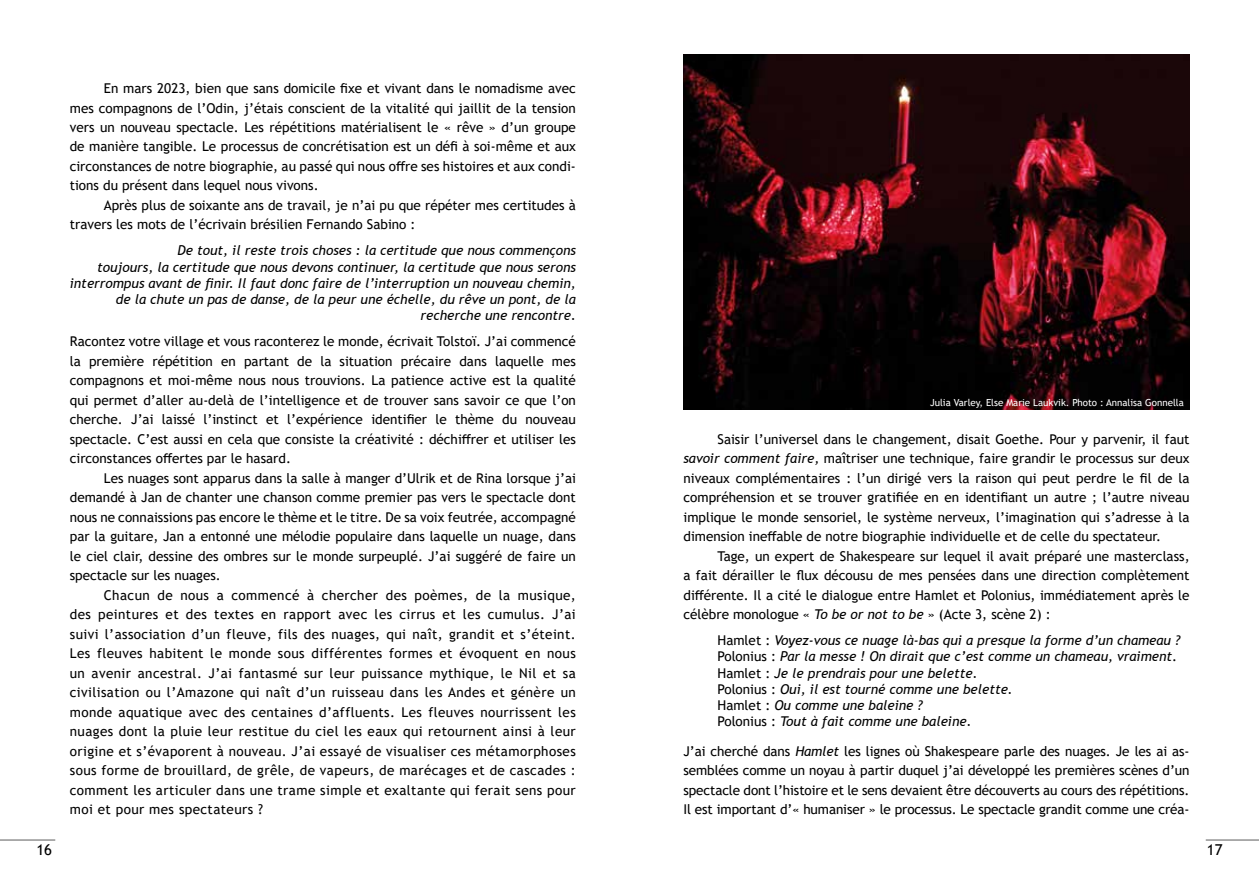
<style>
.page{position:relative;width:1259px;height:893px;background:#fff}
.page>*{position:absolute;margin:0;border:0;box-sizing:border-box;transform-origin:0 0}
.t1{font:15px "Trebuchet MS";color:#000}
.t2{font:13.5px/19.5px "Trebuchet MS";color:#000;text-align:justify}
.t3{font:italic 13.5px/16.2px "Trebuchet MS";color:#000;text-align:right}
.t4{font:9.75px "Trebuchet MS";color:#fff}
.s1{font-style:italic}
.s2{font-style:normal}
</style>
<div class="page">
<hr style="left:0;top:840px;width:55px;height:1px;background:#000">
<hr style="left:1205px;top:840px;width:54px;height:1px;background:#000">
<img style="left:683px;top:54px;width:506px;height:356px">
<p class="t2" style="left:70px;top:78px;width:507px;text-indent:34px">En mars 2023, bien que sans domicile fixe et vivant dans le nomadisme avec mes compagnons de l’Odin, j’étais conscient de la vitalité qui jaillit de la tension vers un nouveau spectacle. Les répétitions matérialisent le « rêve » d’un groupe de manière tangible. Le processus de concrétisation est un défi à soi-même et aux circonstances de notre biographie, au passé qui nous offre ses histoires et aux condi&shy;tions du présent dans lequel nous vivons.</p>
<p class="t2" style="left:70px;top:195px;width:507px;text-indent:34px">Après plus de soixante ans de travail, je n’ai pu que répéter mes certitudes à travers les mots de l’écrivain brésilien Fernando Sabino :</p>
<p class="t3" style="left:70px;top:243px;width:507px">De tout, il reste trois choses : la certitude que nous commençons<br>toujours, la certitude que nous devons continuer, la certitude que nous serons interrompus avant de finir. Il faut donc faire de l’interruption un nouveau chemin, de la chute un pas de danse, de la peur une échelle, du rêve un pont, de la recherche une rencontre.</p>
<p class="t2" style="left:70px;top:332px;width:507px">Racontez votre village et vous raconterez le monde, écrivait Tolstoï. J’ai commencé la première répétition en partant de la situation précaire dans laquelle mes compagnons et moi-même nous nous trouvions. La patience active est la qualité qui permet d’aller au-delà de l’intelligence et de trouver sans savoir ce que l’on cherche. J’ai laissé l’instinct et l’expérience identifier le thème du nouveau spectacle. C’est aussi en cela que consiste la créativité : déchiffrer et utiliser les circonstances offertes par le hasard.</p>
<p class="t2" style="left:70px;top:468px;width:507px;text-indent:34px">Les nuages sont apparus dans la salle à manger d’Ulrik et de Rina lorsque j’ai demandé à Jan de chanter une chanson comme premier pas vers le spectacle dont nous ne connaissions pas encore le thème et le titre. De sa voix feutrée, accompagné par la guitare, Jan a entonné une mélodie populaire dans laquelle un nuage, dans le ciel clair, dessine des ombres sur le monde surpeuplé. J’ai suggéré de faire un spectacle sur les nuages.</p>
<p class="t2" style="left:70px;top:585px;width:507px;text-indent:34px">Chacun de nous a commencé à chercher des poèmes, de la musique, des peintures et des textes en rapport avec les cirrus et les cumulus. J’ai suivi l’association d’un fleuve, fils des nuages, qui naît, grandit et s’éteint.<br>Les fleuves habitent le monde sous différentes formes et évoquent en nous un avenir ancestral. J’ai fantasmé sur leur puissance mythique, le Nil et sa civilisation ou l’Amazone qui naît d’un ruisseau dans les Andes et génère un monde aquatique avec des centaines d’affluents. Les fleuves nourrissent les nuages dont la pluie leur restitue du ciel les eaux qui retournent ainsi à leur origine et s’évaporent à nouveau. J’ai essayé de visualiser ces métamorphoses sous forme de brouillard, de grêle, de vapeurs, de marécages et de cascades : comment les articuler dans une trame simple et exaltante qui ferait sens pour moi et pour mes spectateurs ?</p>
<p class="t4" style="left:930px;top:397px;width:255px">Julia Varley, Else Marie Laukvik. Photo : Annalisa Gonnella</p>
<p class="t2" style="left:683px;top:429px;width:507px;text-indent:34px">Saisir l’universel dans le changement, disait Goethe. Pour y parvenir, il faut <span class="s1">savoir comment faire,</span> maîtriser une technique, faire grandir le processus sur deux niveaux complémentaires : l’un dirigé vers la raison qui peut perdre le fil de la compréhension et se trouver gratifiée en en identifiant un autre ; l’autre niveau implique le monde sensoriel, le système nerveux, l’imagination qui s’adresse à la dimension ineffable de notre biographie individuelle et de celle du spectateur.</p>
<p class="t2" style="left:683px;top:546px;width:507px;text-indent:34px">Tage, un expert de Shakespeare sur lequel il avait préparé une masterclass, a fait dérailler le flux décousu de mes pensées dans une direction complètement différente. Il a cité le dialogue entre Hamlet et Polonius, immédiatement après le célèbre monologue « <span class="s1">To be or not to be</span> » (Acte 3, scène 2) :</p>
<p class="t3" style="left:717px;top:632px;width:464px;text-align:left"><span class="s2">Hamlet :</span> Voyez-vous ce nuage là-bas qui a presque la forme d’un chameau ?<br><span class="s2">Polonius :</span> Par la messe ! On dirait que c’est comme un chameau, vraiment<span class="s2">.<br>Hamlet :</span> Je le prendrais pour une belette.<br><span class="s2">Polonius :</span> Oui, il est tourné comme une belette.<br><span class="s2">Hamlet :</span> Ou comme une baleine ?<br><span class="s2">Polonius :</span> Tout à fait comme une baleine.</p>
<p class="t2" style="left:683px;top:741px;width:507px">J’ai cherché dans <span class="s1">Hamlet</span> les lignes où Shakespeare parle des nuages. Je les ai as&shy;semblées comme un noyau à partir duquel j’ai développé les premières scènes d’un spectacle dont l’histoire et le sens devaient être découverts au cours des répétitions.<br>Il est important d’« humaniser » le processus. Le spectacle grandit comme une créa-</p>
<p class="t1" style="left:36px;top:840px;width:17px">16</p>
<p class="t1" style="left:1207px;top:840px;width:17px">17</p>
</div>
